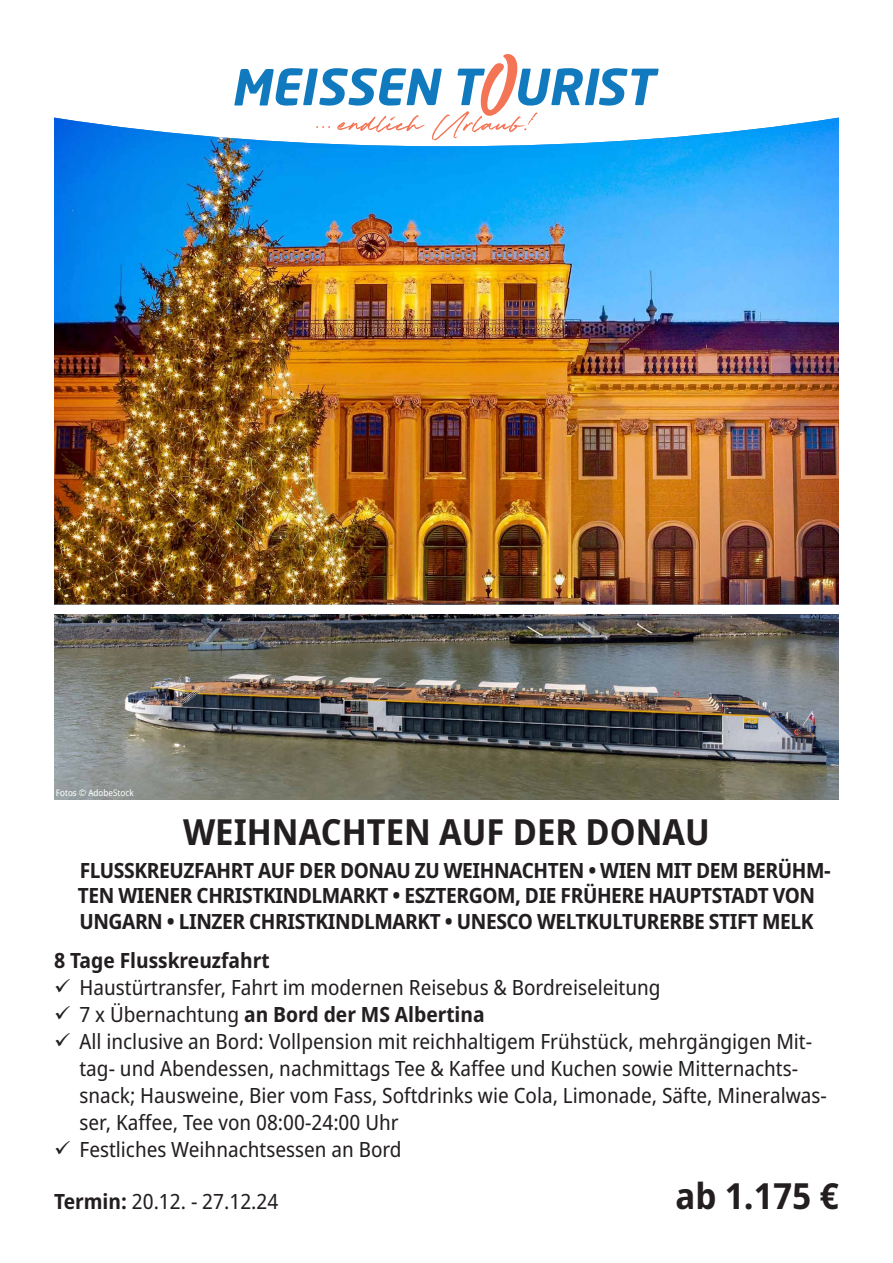
<style>
.page{position:relative;width:893px;height:1263px;background:#fff}
.page>*{position:absolute;margin:0;border:0;box-sizing:border-box;transform-origin:0 0}
.t1{font:700 semi-condensed 36px "Noto Sans";color:#231f20}
.t2{font:semi-condensed 21px/27px "Noto Sans";color:#231f20}
.t3{font:700 semi-condensed 21px/25.2px "Noto Sans";letter-spacing:-.02em;color:#231f20}
.t4{font:700 semi-condensed 21px "Noto Sans";color:#231f20}
.t5{font:semi-condensed 9px "Noto Sans";color:#fff}
.s1{font-weight:700}
</style>
<div class="page">
<svg style="left:234px;top:54px;width:425px;height:64px"></svg>
<img style="left:54px;top:118px;width:785px;height:486px">
<img style="left:54px;top:614px;width:785px;height:185px">
<p class="t5" style="left:56px;top:786px;width:79px">Fotos © AdobeStock</p>
<h1 class="t1" style="left:183px;top:806px;width:528px">WEIHNACHTEN AUF DER DONAU</h1>
<p class="t3" style="left:78px;top:858px;width:754px">FLUSSKREUZFAHRT AUF DER DONAU ZU WEIHNACHTEN • WIEN MIT DEM BERÜHM-<br>TEN WIENER CHRISTKINDLMARKT • ESZTERGOM, DIE FRÜHERE HAUPTSTADT VON<br>UNGARN • LINZER CHRISTKINDLMARKT • UNESCO WELTKULTURERBE STIFT MELK</p>
<p class="t4" style="left:54px;top:946px;width:217px">8 Tage Flusskreuzfahrt</p>
<p class="t2" style="left:80px;top:975px;width:749px">Haustürtransfer, Fahrt im modernen Reisebus &amp; Bordreiseleitung<br>7 x Übernachtung <span class="s1">an Bord der MS Albertina<br></span>All inclusive an Bord: Vollpension mit reichhaltigem Frühstück, mehrgängigen Mit&shy;tag- und Abendessen, nachmittags Tee &amp; Kaffee und Kuchen sowie Mitternachts&shy;snack; Hausweine, Bier vom Fass, Softdrinks wie Cola, Limonade, Säfte, Mineralwas&shy;ser, Kaffee, Tee von 08:00-24:00 Uhr<br>Festliches Weihnachtsessen an Bord</p>
<p class="t2" style="left:54px;top:1188px;width:226px"><span class="s1">Termin:</span> 20.12. - 27.12.24</p>
<h1 class="t1" style="left:675px;top:1170px;width:165px">ab 1.175 €</h1>
</div>
